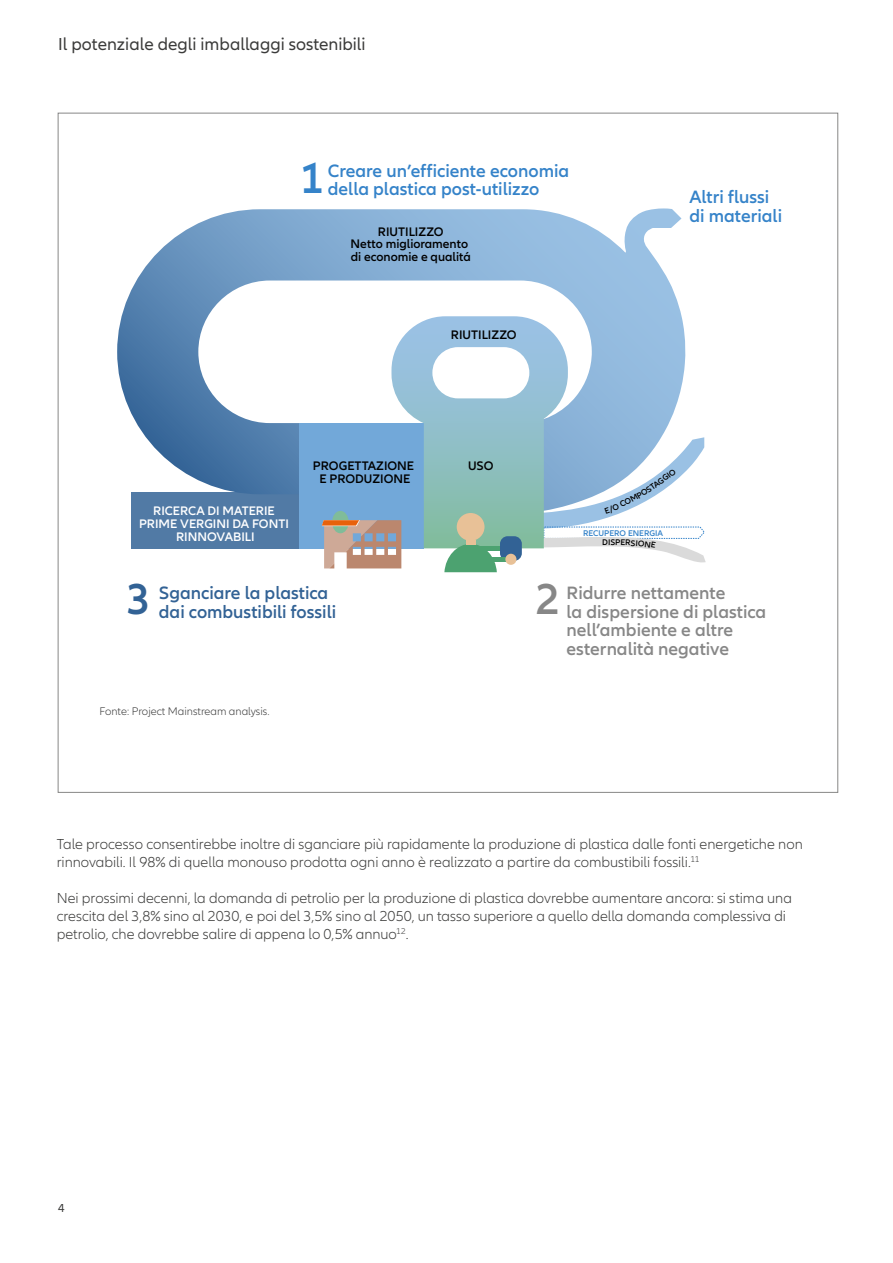
<style>
.page{position:relative;width:893px;height:1263px;background:#fff}
.page>*{position:absolute;margin:0;border:0;box-sizing:border-box;transform-origin:0 0}
.t1{font:600 45px "Allianz Neo";color:#3583c9}
.t2{font:600 45px "Allianz Neo";color:#326295}
.t3{font:600 45px "Allianz Neo";color:#878787}
.t4{font:600 18.6px/18.6px "Allianz Neo";color:#878787}
.t5{font:600 18.6px/18.6px "Allianz Neo";color:#3583c9}
.t6{font:600 18.6px/18.6px "Allianz Neo";color:#326295}
.t7{font:18px "Allianz Neo";color:#3b3b3a}
.t8{font:300 15px/18px "Allianz Neo";letter-spacing:-.005em;color:#3b3b3a}
.t9{font:600 12.9px/12.9px "Allianz Neo";color:#000;text-align:center}
.t10{font:600 12.9px/12.9px "Allianz Neo";color:#fff;text-align:center}
.t11{font:12px "Allianz Neo";color:#3b3b3a}
.t12{font:300 11.4px "Allianz Neo";color:#3c3c3c}
.t13{font:600 8.55px "Allianz Neo";color:#3583c9}
.t14{font:600 8.55px "Allianz Neo";color:#000}
</style>
<div class="page">
<div style="left:131px;top:492px;width:168px;height:56px;background:#517aa5"></div>
<svg style="left:117px;top:208px;width:565px;height:286px"></svg>
<div style="left:299px;top:423px;width:125px;height:125px;background:#72a8d9"></div>
<svg style="left:322px;top:316px;width:384px;height:256px"></svg>
<p class="t7" style="left:58px;top:34px;width:309px">Il potenziale degli imballaggi sostenibili</p>
<h1 class="t1" style="left:300px;top:152px;width:26px">1</h1>
<p class="t5" style="left:328px;top:162px;width:243px">Creare un’efficiente economia della plastica post-utilizzo</p>
<p class="t9" style="left:351px;top:225px;width:122px">RIUTILIZZO<br>Netto miglioramento di economie e qualitá</p>
<p class="t9" style="left:451px;top:328px;width:67px">RIUTILIZZO</p>
<p class="t5" style="left:690px;top:188px;width:94px">Altri flussi di materiali</p>
<p class="t10" style="left:139px;top:505px;width:151px">RICERCA DI MATERIE<br>PRIME VERGINI DA FONTI<br>RINNOVABILI</p>
<p class="t9" style="left:313px;top:460px;width:103px">PROGETTAZIONE<br>E PRODUZIONE</p>
<p class="t9" style="left:468px;top:460px;width:27px">USO</p>
<p class="t13" style="left:583px;top:528px;width:82px">RECUPERO ENERGIA</p>
<p class="t14" style="left:602px;top:537px;width:7px">D</p>
<p class="t14" style="left:608px;top:537px;width:18px;rotate:1deg">ISPE</p>
<h1 class="t2" style="left:127px;top:573px;width:26px">3</h1>
<h1 class="t3" style="left:536px;top:573px;width:26px">2</h1>
<p class="t6" style="left:159px;top:584px;width:179px">Sganciare la plastica dai combustibili fossili</p>
<p class="t4" style="left:567px;top:584px;width:201px">Ridurre nettamente<br>la dispersione di plastica nell’ambiente e altre esternalità negative</p>
<p class="t12" style="left:100px;top:705px;width:171px">Fonte: Project Mainstream analysis.</p>
<p class="t8" style="left:57px;top:835px;width:748px">Tale processo consentirebbe inoltre di sganciare più rapidamente la produzione di plastica dalle fonti energetiche non rinnovabili. Il 98% di quella monouso prodotta ogni anno è realizzato a partire da combustibili fossili.<sup>11</sup></p>
<p class="t8" style="left:57px;top:889px;width:737px">Nei prossimi decenni, la domanda di petrolio per la produzione di plastica dovrebbe aumentare ancora: si stima una crescita del 3,8% sino al 2030, e poi del 3,5% sino al 2050, un tasso superiore a quello della domanda complessiva di petrolio, che dovrebbe salire di appena lo 0,5% annuo<sup>12</sup>.</p>
<p class="t11" style="left:58px;top:1201px;width:8px">4</p>
</div>
